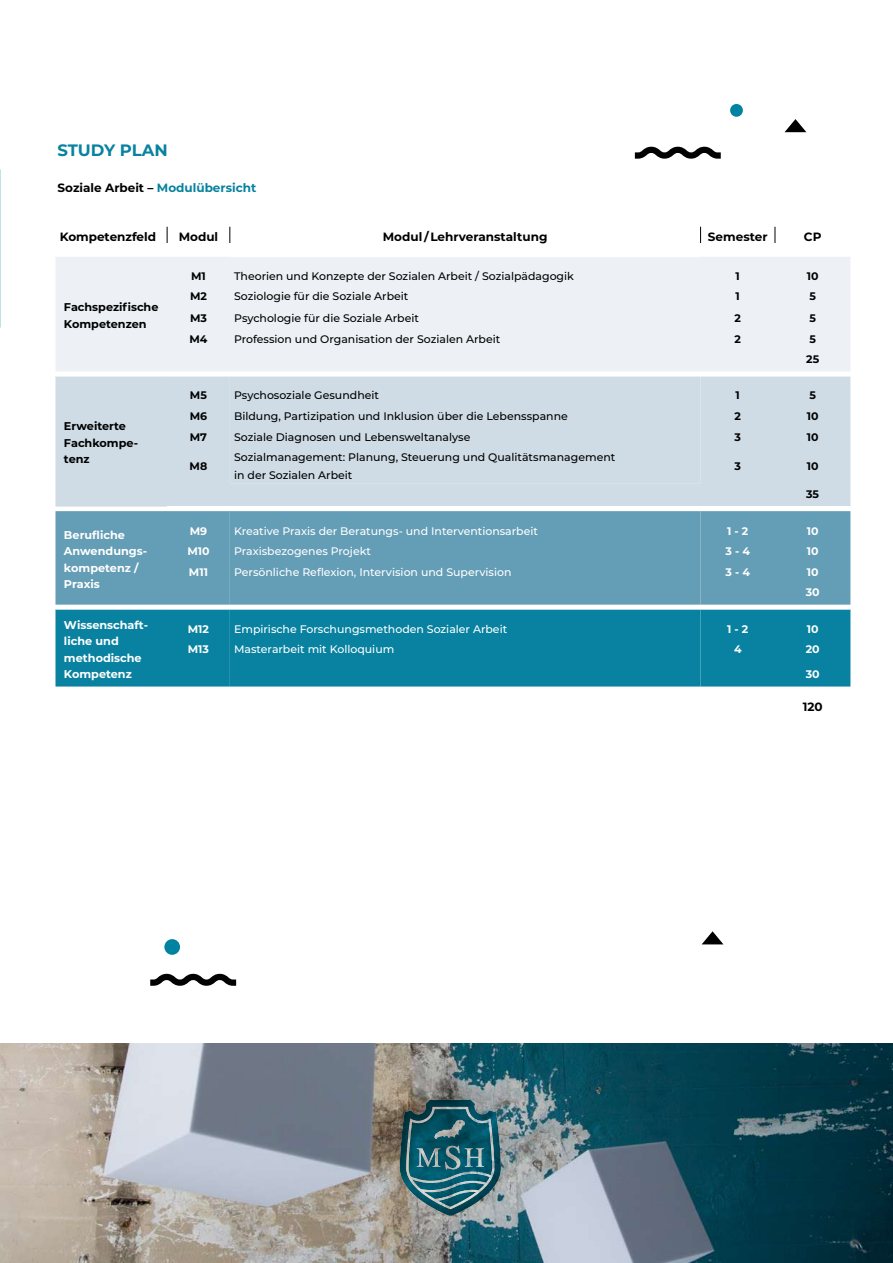
<style>
.page{position:relative;width:893px;height:1263px;background:#fff}
.page>*{position:absolute;margin:0;border:0;box-sizing:border-box;transform-origin:0 0}
.t1{font:700 16.5px "Montserrat";letter-spacing:-.01em;color:#0882a0}
.t2{font:700 12px "Montserrat";color:#000}
.t3{font:700 11.25px/16.5px "Montserrat";color:#fff}
.t4{font:700 11.25px/16.5px "Montserrat";color:#000}
.t5{font:500 10.95px/18px "Montserrat";color:#000}
.t6{font:500 10.95px "Montserrat";color:#fff}
.t7{font:700 10.95px/20.2px "Montserrat";color:#fff}
.t8{font:700 10.95px/20.2px "Montserrat";color:#000}
.s1{color:#0882a0}
</style>
<div class="page">
<svg style="left:635px;top:147px;width:86px;height:12px"></svg>
<div style="left:730px;top:104px;width:13px;height:13px;background:#0082a1;border-radius:50%"></div>
<svg style="left:784px;top:119px;width:22px;height:13px"></svg>
<img style="left:0;top:1044px;width:893px;height:219px">
<div style="left:384px;top:1081px;width:132px;height:136px;background:#000;opacity:.5"></div>
<svg style="left:150px;top:974px;width:86px;height:12px"></svg>
<div style="left:164px;top:939px;width:16px;height:16px;background:#0082a1;border-radius:50%"></div>
<svg style="left:702px;top:931px;width:21px;height:13px"></svg>
<div style="left:56px;top:257px;width:794px;height:114px;background:#edf1f5"></div>
<div style="left:55px;top:377px;width:795px;height:130px;background:#cfdce5"></div>
<div style="left:230px;top:377px;width:471px;height:106px;background:#cfdce5"></div>
<div style="left:55px;top:511px;width:795px;height:94px;background:#649db6"></div>
<div style="left:55px;top:610px;width:795px;height:76px;background:#0882a0"></div>
<svg style="left:230px;top:511px;width:471px;height:175px;background:#3f93ae"></svg>
<hr style="left:230px;top:257px;width:471px;height:1px;background:#fff">
<svg style="left:167px;top:226px;width:1px;height:17px"></svg>
<svg style="left:230px;top:226px;width:1px;height:17px"></svg>
<svg style="left:700px;top:226px;width:1px;height:17px"></svg>
<svg style="left:775px;top:226px;width:1px;height:17px"></svg>
<hr style="left:230px;top:609px;width:471px;height:1px;background:#fff">
<h1 class="t1" style="left:58px;top:139px;width:112px">STUDY PLAN</h1>
<p class="t2" style="left:58px;top:179px;width:200px">Soziale Arbeit – <span class="s1">Modulübersicht</span></p>
<p class="t2" style="left:60px;top:228px;width:98px">Kompetenzfeld</p>
<p class="t2" style="left:179px;top:228px;width:41px">Modul</p>
<p class="t2" style="left:383px;top:228px;width:166px">Modul / Lehrveranstaltung</p>
<p class="t2" style="left:708px;top:228px;width:61px">Semester</p>
<p class="t2" style="left:804px;top:228px;width:19px">CP</p>
<p class="t4" style="left:64px;top:299px;width:96px">Fachspezifische<br>Kompetenzen</p>
<p class="t4" style="left:64px;top:417px;width:76px">Erweiterte<br>Fachkompe&shy;tenz</p>
<p class="t8" style="left:191px;top:266px;width:16px">M1</p>
<p class="t5" style="left:234px;top:267px;width:341px">Theorien und Konzepte der Sozialen Arbeit / Sozialpädagogik</p>
<p class="t8" style="left:736px;top:266px;width:6px">1</p>
<p class="t8" style="left:807px;top:266px;width:13px">10</p>
<p class="t8" style="left:190px;top:286px;width:18px">M2</p>
<p class="t5" style="left:234px;top:287px;width:176px">Soziologie für die Soziale Arbeit</p>
<p class="t8" style="left:736px;top:286px;width:6px">1</p>
<p class="t8" style="left:809px;top:286px;width:8px">5</p>
<p class="t8" style="left:190px;top:307px;width:18px">M3</p>
<p class="t5" style="left:234px;top:308px;width:186px">Psychologie für die Soziale Arbeit</p>
<p class="t8" style="left:734px;top:307px;width:8px">2</p>
<p class="t8" style="left:809px;top:307px;width:8px">5</p>
<p class="t8" style="left:189px;top:328px;width:20px">M4</p>
<p class="t5" style="left:234px;top:329px;width:268px">Profession und Organisation der Sozialen Arbeit</p>
<p class="t8" style="left:734px;top:328px;width:8px">2</p>
<p class="t8" style="left:806px;top:328px;width:14px">5<br>25</p>
<p class="t8" style="left:190px;top:385px;width:18px">M5</p>
<p class="t5" style="left:234px;top:386px;width:147px">Psychosoziale Gesundheit</p>
<p class="t8" style="left:736px;top:385px;width:6px">1</p>
<p class="t8" style="left:809px;top:385px;width:8px">5</p>
<p class="t8" style="left:190px;top:405px;width:19px">M6</p>
<p class="t5" style="left:234px;top:406px;width:335px">Bildung, Partizipation und Inklusion über die Lebensspanne</p>
<p class="t8" style="left:734px;top:405px;width:8px">2</p>
<p class="t8" style="left:807px;top:405px;width:13px">10</p>
<p class="t8" style="left:190px;top:426px;width:19px">M7</p>
<p class="t5" style="left:234px;top:427px;width:238px">Soziale Diagnosen und Lebensweltanalyse</p>
<p class="t8" style="left:734px;top:426px;width:8px">3</p>
<p class="t8" style="left:807px;top:426px;width:13px">10</p>
<p class="t8" style="left:190px;top:455px;width:19px">M8</p>
<p class="t5" style="left:234px;top:448px;width:383px">Sozialmanagement: Planung, Steuerung und Qualitätsmanagement in der Sozialen Arbeit</p>
<p class="t8" style="left:734px;top:455px;width:8px">3</p>
<p class="t8" style="left:807px;top:455px;width:13px">10</p>
<p class="t8" style="left:806px;top:484px;width:14px">35</p>
<p class="t3" style="left:64px;top:526px;width:85px">Berufliche<br>Anwendungs&shy;kompetenz /<br>Praxis</p>
<p class="t7" style="left:190px;top:520px;width:19px">M9</p>
<p class="t6" style="left:234px;top:523px;width:305px">Kreative Praxis der Beratungs- und Interventionsarbeit</p>
<p class="t7" style="left:727px;top:520px;width:23px">1 - 2</p>
<p class="t7" style="left:807px;top:520px;width:13px">10</p>
<p class="t7" style="left:187px;top:540px;width:24px">M10</p>
<p class="t6" style="left:234px;top:543px;width:138px">Praxisbezogenes Projekt</p>
<p class="t7" style="left:725px;top:540px;width:26px">3 - 4</p>
<p class="t7" style="left:807px;top:540px;width:13px">10</p>
<p class="t7" style="left:189px;top:561px;width:21px">M11</p>
<p class="t6" style="left:234px;top:564px;width:279px">Persönliche Reflexion, Intervision und Supervision</p>
<p class="t7" style="left:725px;top:561px;width:26px">3 - 4</p>
<p class="t7" style="left:806px;top:561px;width:15px">10<br>30</p>
<p class="t3" style="left:64px;top:616px;width:86px">Wissenschaft&shy;liche und methodische<br>Kompetenz</p>
<p class="t7" style="left:188px;top:618px;width:23px">M12</p>
<p class="t6" style="left:234px;top:621px;width:275px">Empirische Forschungsmethoden Sozialer Arbeit</p>
<p class="t7" style="left:727px;top:618px;width:23px">1 - 2</p>
<p class="t7" style="left:807px;top:618px;width:13px">10</p>
<p class="t7" style="left:188px;top:638px;width:23px">M13</p>
<p class="t6" style="left:234px;top:641px;width:162px">Masterarbeit mit Kolloquium</p>
<p class="t7" style="left:734px;top:638px;width:9px">4</p>
<p class="t7" style="left:806px;top:638px;width:15px">20</p>
<p class="t7" style="left:806px;top:663px;width:15px">30</p>
<p class="t2" style="left:803px;top:698px;width:21px">120</p>
</div>
